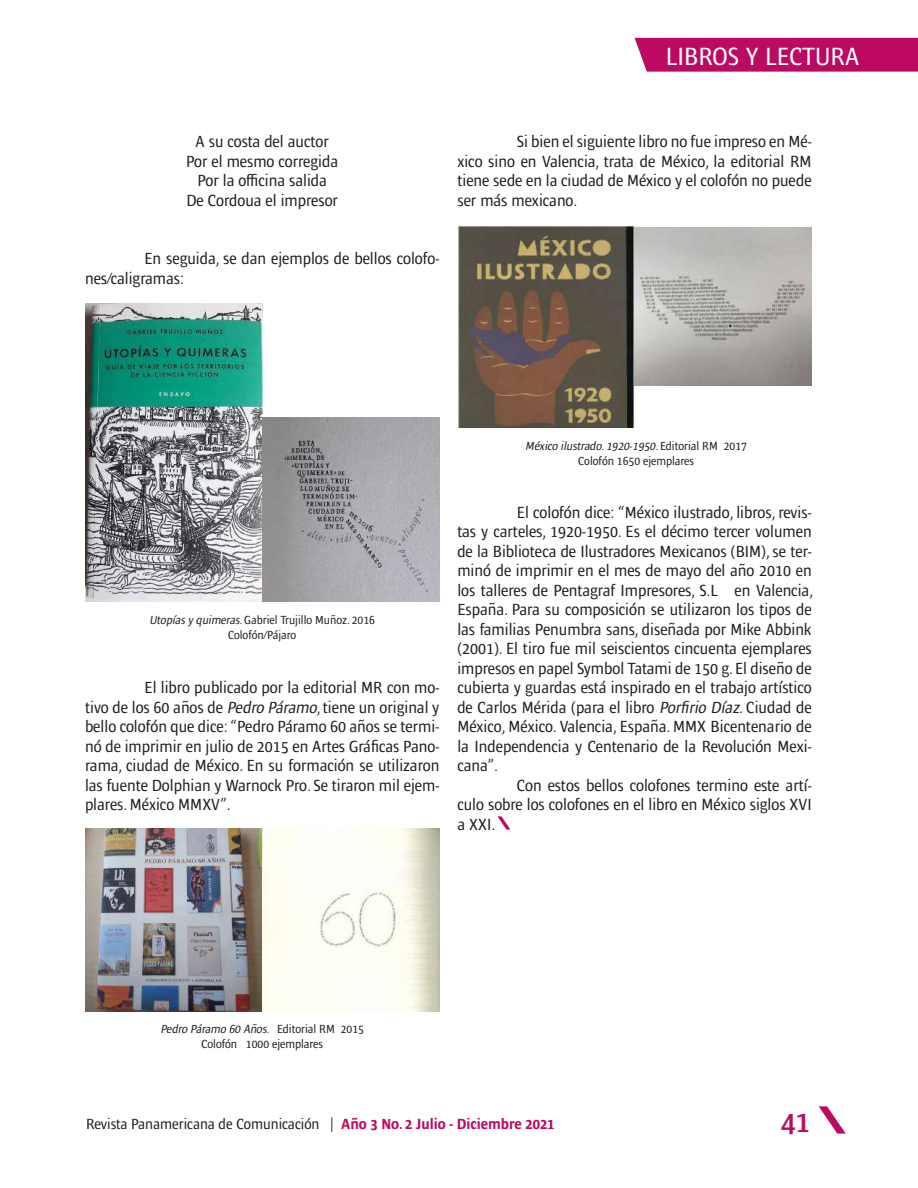
<style>
.page{position:relative;width:918px;height:1188px;background:#fff}
.page>*{position:absolute;margin:0;border:0;box-sizing:border-box;transform-origin:0 0}
.t1{font:600 condensed 30px "Ardoise Std";color:#bc0a62}
.t2{font:condensed 25.5px "Ardoise Std";color:#fff}
.t3{font:condensed 16.5px/19.5px "Ardoise Std";color:#231f20;text-align:justify}
.t4{font:condensed 15px "Ardoise Std";color:#231f20}
.t5{font:condensed 12px/15px "Ardoise Std";color:#231f20;text-align:center}
.s1{font-style:italic}
.s2{font-weight:700;color:#bc0a62}
</style>
<div class="page">
<img style="left:85px;top:303px;width:177px;height:299px">
<img style="left:262px;top:418px;width:177px;height:183px">
<img style="left:85px;top:828px;width:354px;height:184px">
<img style="left:457px;top:226px;width:178px;height:201px">
<img style="left:635px;top:227px;width:177px;height:159px">
<svg style="left:819px;top:1106px;width:27px;height:28px"></svg>
<div style="left:635px;top:38px;width:283px;height:34px;background:#bc0a62"></div>
<svg style="left:497px;top:816px;width:13px;height:14px"></svg>
<h2 class="t2" style="left:666px;top:42px;width:195px">LIBROS Y LECTURA</h2>
<p class="t3" style="left:186px;top:132px;width:153px;text-align:center">A su costa del auctor<br>Por el mesmo corregida<br>Por la officina salida<br>De Cordoua el impresor</p>
<p class="t3" style="left:85px;top:249px;width:356px;text-indent:60px">En seguida, se dan ejemplos de bellos colofo&shy;nes/caligramas:</p>
<p class="t3" style="left:457px;top:132px;width:356px;text-indent:60px">Si bien el siguiente libro no fue impreso en Mé&shy;xico sino en Valencia, trata de México, la editorial RM tiene sede en la ciudad de México y el colofón no puede ser más mexicano.</p>
<p class="t5" style="left:149px;top:612px;width:227px"><span class="s1">Utopías y quimeras.</span>Gabriel Trujillo Muñoz. 2016<br>Colofón/Pájaro</p>
<p class="t3" style="left:85px;top:678px;width:356px;text-indent:60px">El libro publicado por la editorial MR con mo&shy;tivo de los 60 años de <span class="s1">Pedro Páramo</span>, tiene un original y bello colofón que dice: “Pedro Páramo 60 años se termi&shy;nó de imprimir en julio de 2015 en Artes Gráficas Pano&shy;rama, ciudad de México. En su formación se utilizaron las fuente Dolphian y Warnock Pro. Se tiraron mil ejem&shy;plares. México MMXV”.</p>
<p class="t5" style="left:525px;top:438px;width:223px"><span class="s1">México ilustrado.1920-1950.</span>E d i t o r i a l R M 2 0 1 7<br>Colofón 1650 ejemplares</p>
<p class="t3" style="left:457px;top:502px;width:357px;text-indent:60px">El colofón dice: “México ilustrado, libros, revis&shy;tas y carteles, 1920-1950. Es el décimo tercer volumen de la Biblioteca de Ilustradores Mexicanos (BIM), se ter&shy;minó de imprimir en el mes de mayo del año 2010 en los talleres de Pentagraf Impresores, S.L en Valencia, España. Para su composición se utilizaron los tipos de las familias Penumbra sans, diseñada por Mike Abbink (2001). El tiro fue mil seiscientos cincuenta ejemplares impresos en papel Symbol Tatami de 150 g. El diseño de cubierta y guardas está inspirado en el trabajo artístico de Carlos Mérida (para el libro <span class="s1">Porfirio Díaz.</span>Ciudad de México, México. Valencia, España. MMX Bicentenario de la Independencia y Centenario de la Revolución Mexi&shy;cana”.</p>
<p class="t3" style="left:457px;top:775px;width:356px;text-indent:60px">Con estos bellos colofones termino este artí&shy;culo sobre los colofones en el libro en México siglos XVI a XXI.</p>
<p class="t5" style="left:160px;top:1022px;width:205px"><span class="s1">Pedro Páramo 60 Años.</span> Ed i to r i a l R M 2 0 1 5<br>Colofón 1000 ejemplares</p>
<p class="t4" style="left:86px;top:1115px;width:470px">Revista Panamericana de Comunicación | <span class="s2">Año 3 No. 2 Julio - Diciembre 2021</span></p>
<h1 class="t1" style="left:781px;top:1104px;width:30px">41</h1>
</div>
